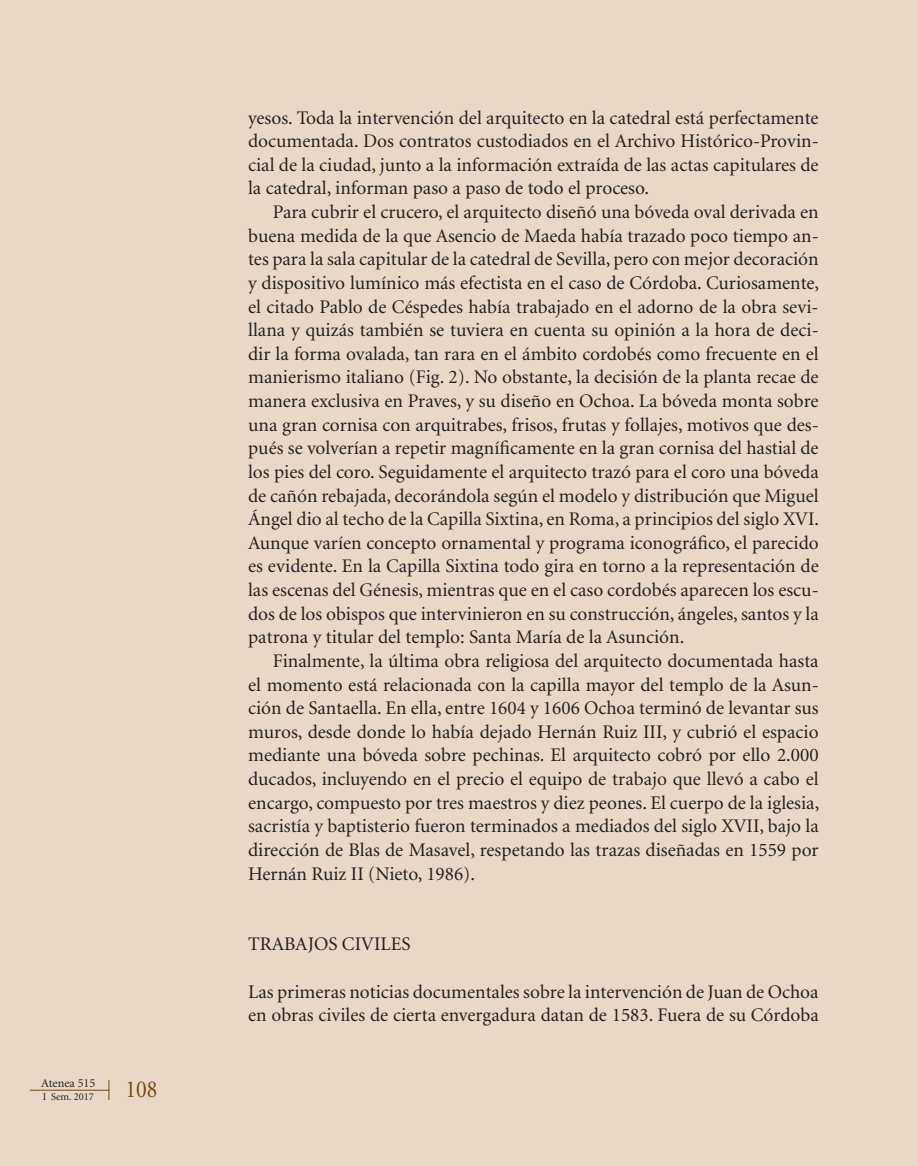
<style>
.page{position:relative;width:918px;height:1166px;background:#e9d8c7}
.page>*{position:absolute;margin:0;border:0;box-sizing:border-box;transform-origin:0 0}
.t1{font:24.5px "Minion";color:#7d4704;scale:.9 1}
.t2{font:19.25px/23.6px "Minion";color:#231f20;text-align:justify}
.t3{font:12.25px "Minion";color:#231f20}
.t4{font:10.5px "Minion";color:#231f20}
</style>
<div class="page">
<hr style="left:30px;top:1090px;width:79px;height:1px;background:#7d4704">
<svg style="left:109px;top:1080px;width:1px;height:20px"></svg>
<p class="t3" style="left:41px;top:1077px;width:56px">Atenea 515</p>
<p class="t4" style="left:43px;top:1091px;width:53px">I Sem. 2017</p>
<p class="t1" style="left:126px;top:1077px;width:37px">108</p>
<p class="t2" style="left:248px;top:106px;width:572px">yesos. Toda la intervención del arquitecto en la catedral está perfectamente documentada. Dos contratos custodiados en el Archivo Histórico-Provin&shy;cial de la ciudad, junto a la información extraída de las actas capitulares de la catedral, informan paso a paso de todo el proceso.</p>
<p class="t2" style="left:248px;top:201px;width:572px;text-indent:25px">Para cubrir el crucero, el arquitecto diseñó una bóveda oval derivada en buena medida de la que Asencio de Maeda había trazado poco tiempo an&shy;tes para la sala capitular de la catedral de Sevilla, pero con mejor decoración y dispositivo lumínico más efectista en el caso de Córdoba. Curiosamente, el citado Pablo de Céspedes había trabajado en el adorno de la obra sevi&shy;llana y quizás también se tuviera en cuenta su opinión a la hora de deci&shy;dir la forma ovalada, tan rara en el ámbito cordobés como frecuente en el manierismo italiano (Fig. 2). No obstante, la decisión de la planta recae de manera exclusiva en Praves, y su diseño en Ochoa. La bóveda monta sobre una gran cornisa con arquitrabes, frisos, frutas y follajes, motivos que des&shy;pués se volverían a repetir magníficamente en la gran cornisa del hastial de los pies del coro. Seguidamente el arquitecto trazó para el coro una bóveda de cañón rebajada, decorándola según el modelo y distribución que Miguel Ángel dio al techo de la Capilla Sixtina, en Roma, a principios del siglo XVI.<br>Aunque varíen concepto ornamental y programa iconográfico, el parecido es evidente. En la Capilla Sixtina todo gira en torno a la representación de las escenas del Génesis, mientras que en el caso cordobés aparecen los escu&shy;dos de los obispos que intervinieron en su construcción, ángeles, santos y la patrona y titular del templo: Santa María de la Asunción.</p>
<p class="t2" style="left:248px;top:650px;width:572px;text-indent:25px">Finalmente, la última obra religiosa del arquitecto documentada hasta el momento está relacionada con la capilla mayor del templo de la Asun&shy;ción de Santaella. En ella, entre 1604 y 1606 Ochoa terminó de levantar sus muros, desde donde lo había dejado Hernán Ruiz III, y cubrió el espacio mediante una bóveda sobre pechinas. El arquitecto cobró por ello 2.000 ducados, incluyendo en el precio el equipo de trabajo que llevó a cabo el encargo, compuesto por tres maestros y diez peones. El cuerpo de la iglesia, sacristía y baptisterio fueron terminados a mediados del siglo XVII, bajo la dirección de Blas de Masavel, respetando las trazas diseñadas en 1559 por Hernán Ruiz II (Nieto, 1986).</p>
<p class="t2" style="left:248px;top:933px;width:164px">TRABAJOS CIVILES</p>
<p class="t2" style="left:248px;top:980px;width:572px">Las primeras noticias documentales sobre la intervención de Juan de Ochoa en obras civiles de cierta envergadura datan de 1583. Fuera de su Córdoba</p>
</div>
